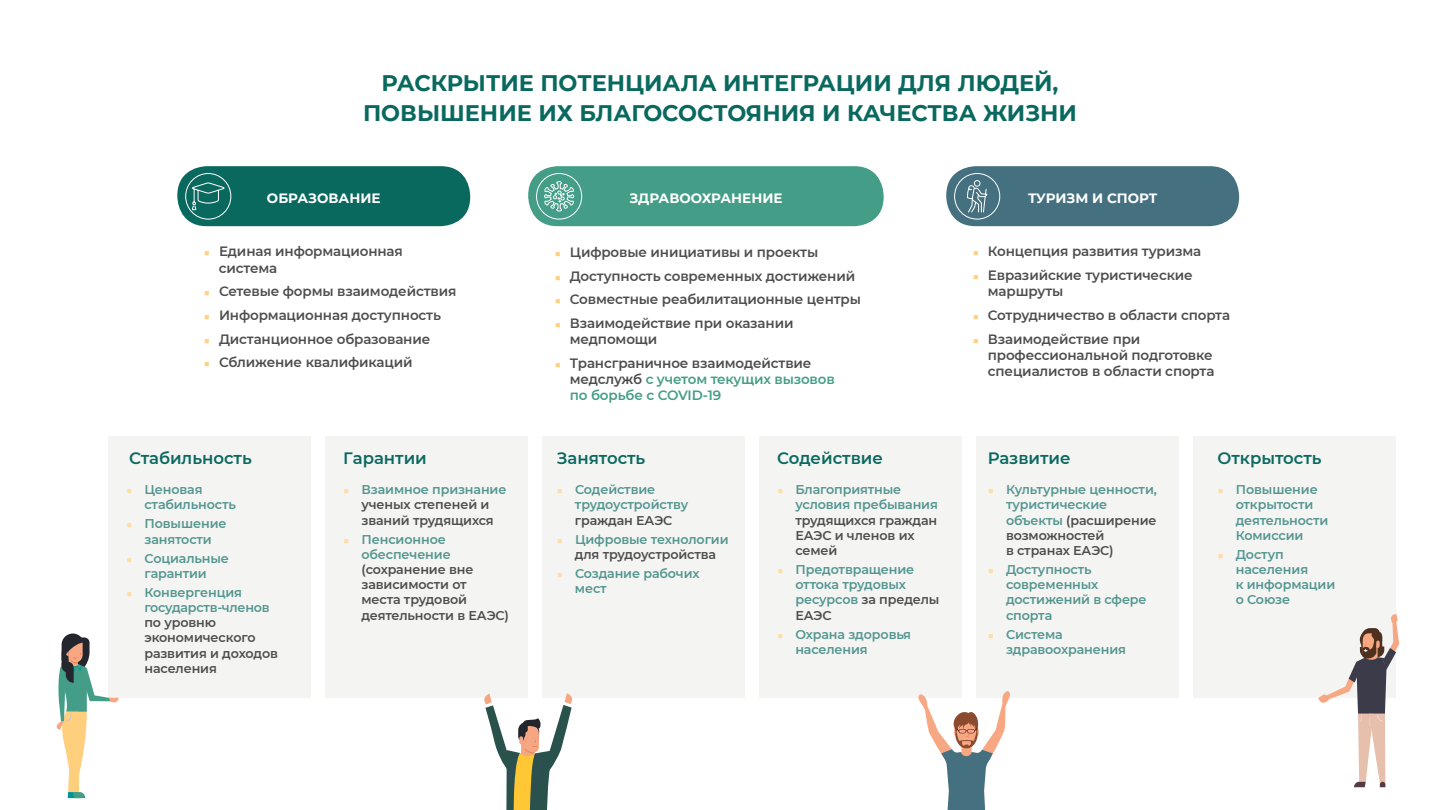
<style>
.page{position:relative;width:1440px;height:810px;background:#fff}
.page>*{position:absolute;margin:0;border:0;box-sizing:border-box;transform-origin:0 0}
.t1{font:700 22.5px "Montserrat";color:#0a695f}
.t2{font:600 16.5px "Montserrat";color:#0a695f}
.t3{font:600 13.5px/16.2px "Montserrat";letter-spacing:-.01em;color:#4d4d4d}
.t4{font:600 13.5px/16.2px "Montserrat";letter-spacing:-.01em;color:#439d87}
.t5{font:700 13.5px "Montserrat";color:#fff}
.t6{font:600 12.67px/15.2px "Montserrat";letter-spacing:-.01em;color:#53968f}
.t7{font:600 12.67px/15.2px "Montserrat";letter-spacing:-.01em;color:#4d4d4d}
.s1{font-size:10.5px;color:#ffcf7d}
.s2{font-size:10.5px;color:#ffdda4}
.s3{color:#53968f}
.s4{color:#4d4d4d}
</style>
<div class="page">
<div style="left:109px;top:436px;width:202px;height:262px;background:#f4f4f3"></div>
<div style="left:543px;top:436px;width:202px;height:262px;background:#f4f4f3"></div>
<div style="left:326px;top:436px;width:202px;height:262px;background:#f4f4f3"></div>
<div style="left:977px;top:436px;width:202px;height:262px;background:#f4f4f3"></div>
<div style="left:1194px;top:436px;width:202px;height:262px;background:#f4f4f3"></div>
<div style="left:946px;top:166px;width:293px;height:60px;background:#457080;border-radius:29px"></div>
<div style="left:528px;top:166px;width:356px;height:60px;background:#439d87;border-radius:29px"></div>
<div style="left:177px;top:166px;width:293px;height:60px;background:#0a695f;border-radius:29px"></div>
<div style="left:185px;top:173px;width:46px;height:47px;border:1px solid #fff;border-radius:50%"></div>
<div style="left:954px;top:173px;width:46px;height:47px;border:1px solid #fff;border-radius:50%"></div>
<div style="left:536px;top:173px;width:46px;height:47px;border:1px solid #fff;border-radius:50%"></div>
<svg style="left:544px;top:181px;width:31px;height:31px"></svg>
<svg style="left:191px;top:182px;width:34px;height:28px"></svg>
<div style="left:974px;top:180px;width:6px;height:7px;border:1px solid #fff;border-radius:50%"></div>
<svg style="left:967px;top:185px;width:21px;height:28px"></svg>
<div style="left:760px;top:436px;width:202px;height:262px;background:#f4f4f3"></div>
<svg style="left:918px;top:691px;width:92px;height:119px"></svg>
<svg style="left:56px;top:634px;width:63px;height:164px"></svg>
<svg style="left:1318px;top:614px;width:81px;height:173px"></svg>
<svg style="left:484px;top:693px;width:88px;height:117px"></svg>
<p class="t1" style="left:381px;top:67px;width:679px">РАСКРЫТИЕ ПОТЕНЦИАЛА ИНТЕГРАЦИИ ДЛЯ ЛЮДЕЙ,</p>
<p class="t1" style="left:363px;top:97px;width:715px">ПОВЫШЕНИЕ ИХ БЛАГОСОСТОЯНИЯ И КАЧЕСТВА ЖИЗНИ</p>
<p class="t5" style="left:267px;top:188px;width:115px">ОБРАЗОВАНИЕ</p>
<p class="t5" style="left:629px;top:188px;width:155px">ЗДРАВООХРАНЕНИЕ</p>
<p class="t5" style="left:1028px;top:188px;width:131px">ТУРИЗМ И СПОРТ</p>
<p class="t3" style="left:219px;top:243px;width:186px;text-indent:-15px"><span class="s1">■</span> Единая информационная система</p>
<p class="t3" style="left:204px;top:283px;width:254px"><span class="s1">■</span> Сетевые формы взаимодействия</p>
<p class="t3" style="left:204px;top:307px;width:239px"><span class="s1">■</span> Информационная доступность</p>
<p class="t3" style="left:204px;top:330px;width:228px"><span class="s1">■</span> Дистанционное образование</p>
<p class="t3" style="left:204px;top:354px;width:210px"><span class="s1">■</span> Сближение квалификаций</p>
<p class="t2" style="left:129px;top:447px;width:124px">Стабильность</p>
<p class="t6" style="left:144px;top:481px;width:93px;text-indent:-18px"><span class="s2">■</span> Ценовая стабильность</p>
<p class="t6" style="left:126px;top:516px;width:102px;text-align:center"><span class="s2">■</span> Повышение занятости</p>
<p class="t6" style="left:126px;top:550px;width:104px;text-align:center"><span class="s2">■</span> Социальные гарантии</p>
<p class="t7" style="left:144px;top:584px;width:135px;text-indent:-18px"><span class="s2">■</span> <span class="s3">Конвергенция государств-членов </span>по уровню экономического развития и доходов населения</p>
<p class="t2" style="left:343px;top:447px;width:85px">Гарантии</p>
<p class="t7" style="left:343px;top:481px;width:165px;text-align:center"><span class="s2">■</span> <span class="s3">Взаимное признание </span>ученых степеней и званий трудящихся</p>
<p class="t7" style="left:361px;top:531px;width:149px;text-indent:-18px"><span class="s2">■</span> <span class="s3">Пенсионное обеспечение </span>(сохранение вне зависимости от места трудовой деятельности в ЕАЭС)</p>
<p class="t3" style="left:555px;top:243px;width:265px"><span class="s1">■</span> Цифровые инициативы и проекты</p>
<p class="t3" style="left:555px;top:267px;width:302px"><span class="s1">■</span> Доступность современных достижений</p>
<p class="t3" style="left:555px;top:291px;width:308px"><span class="s1">■</span> Совместные реабилитационные центры</p>
<p class="t3" style="left:570px;top:315px;width:225px;text-indent:-15px"><span class="s1">■</span> Взаимодействие при оказании медпомощи</p>
<p class="t4" style="left:570px;top:354px;width:266px;text-indent:-15px"><span class="s1">■</span> <span class="s4">Трансграничное взаимодействие медслужб</span> с учетом текущих вызовов по борьбе с COVID-19</p>
<p class="t2" style="left:557px;top:447px;width:90px">Занятость</p>
<p class="t6" style="left:575px;top:481px;width:115px;text-indent:-18px"><span class="s2">■</span> Содействие трудоустройству <span class="s4">граждан ЕАЭС</span></p>
<p class="t6" style="left:557px;top:531px;width:173px;text-align:center"><span class="s2">■</span> Цифровые технологии <span class="s4">для трудоустройства</span></p>
<p class="t6" style="left:575px;top:565px;width:126px;text-indent:-18px"><span class="s2">■</span> Создание рабочих мест</p>
<p class="t2" style="left:777px;top:447px;width:107px">Содействие</p>
<p class="t7" style="left:795px;top:481px;width:144px;text-indent:-18px"><span class="s2">■</span> <span class="s3">Благоприятные условия пребывания </span>трудящихся граждан<br>ЕАЭС и членов их семей</p>
<p class="t6" style="left:795px;top:561px;width:146px;text-indent:-18px"><span class="s2">■</span> Предотвращение оттока трудовых ресурсов <span class="s4">за пределы<br>ЕАЭС</span></p>
<p class="t6" style="left:795px;top:626px;width:117px;text-indent:-18px"><span class="s2">■</span> Охрана здоровья населения</p>
<p class="t3" style="left:973px;top:243px;width:230px"><span class="s1">■</span> Концепция развития туризма</p>
<p class="t3" style="left:988px;top:267px;width:207px;text-indent:-15px"><span class="s1">■</span> Евразийские туристические маршруты</p>
<p class="t3" style="left:973px;top:307px;width:259px"><span class="s1">■</span> Сотрудничество в области спорта</p>
<p class="t3" style="left:988px;top:330px;width:228px;text-indent:-15px"><span class="s1">■</span> Взаимодействие при профессиональной подготовке специалистов в области спорта</p>
<p class="t2" style="left:988px;top:447px;width:84px">Развитие</p>
<p class="t6" style="left:1006px;top:481px;width:152px;text-indent:-18px"><span class="s2">■</span> Культурные ценности, туристические объекты <span class="s4">(расширение возможностей<br>в странах ЕАЭС)</span></p>
<p class="t6" style="left:1006px;top:561px;width:142px;text-indent:-18px"><span class="s2">■</span> Доступность современных достижений в сфере спорта</p>
<p class="t6" style="left:1006px;top:626px;width:122px;text-indent:-18px"><span class="s2">■</span> Система здравоохранения</p>
<p class="t2" style="left:1218px;top:447px;width:106px">Открытость</p>
<p class="t6" style="left:1236px;top:481px;width:94px;text-indent:-18px"><span class="s2">■</span> Повышение открытости деятельности<br>Комиссии</p>
<p class="t6" style="left:1236px;top:546px;width:101px;text-indent:-18px"><span class="s2">■</span> Доступ населения<br>к информации о Союзе</p>
</div>
